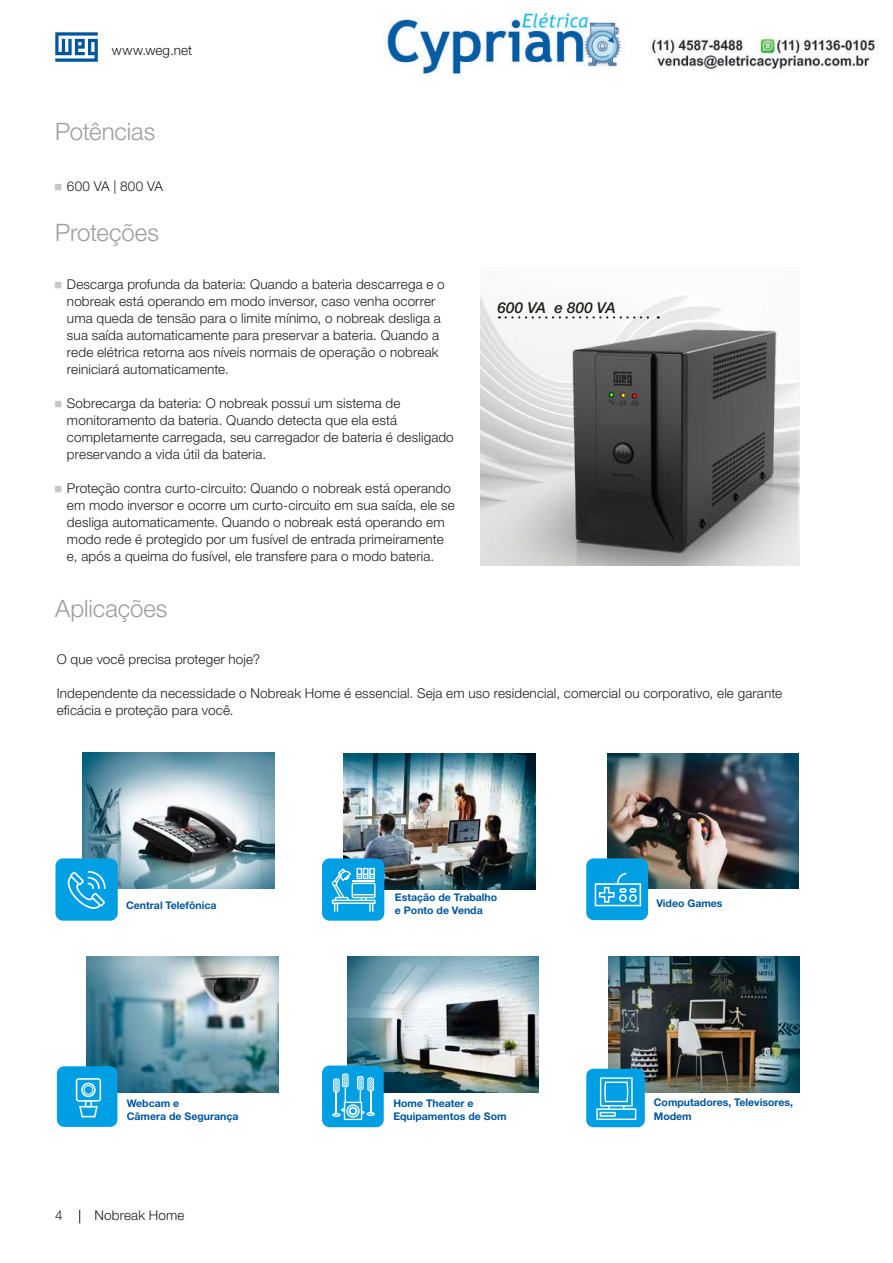
<style>
.page{position:relative;width:893px;height:1263px;background:#fff}
.page>*{position:absolute;margin:0;border:0;box-sizing:border-box;transform-origin:0 0}
.t1{font:300 24px "Helvetica Neue LT Pro";letter-spacing:-.005em;color:#9d9d9d}
.t2{font:italic 500 15px "Helvetica Neue LT Pro";letter-spacing:.025em;color:#1d1d1b}
.t3{font:300 13.5px/17px "Helvetica Neue LT Pro";letter-spacing:.01em;color:#1d1d1b}
.t4{font:700 10.5px/13.2px "Helvetica Neue LT Pro";color:#00569e}
</style>
<div class="page">
<svg style="left:55px;top:32px;width:43px;height:30px"></svg>
<svg style="left:79px;top:1210px;width:1px;height:13px"></svg>
<img style="left:480px;top:295px;width:319px;height:271px">
<img style="left:86px;top:957px;width:192px;height:136px">
<img style="left:607px;top:753px;width:192px;height:136px">
<div style="left:586px;top:858px;width:62px;height:62px;background:#009fe3;border-radius:7px"></div>
<svg style="left:595px;top:873px;width:46px;height:33px"></svg>
<div style="left:57px;top:1066px;width:60px;height:61px;background:#009fe3;border-radius:7px"></div>
<svg style="left:76px;top:1078px;width:25px;height:39px"></svg>
<img style="left:348px;top:957px;width:191px;height:136px">
<img style="left:608px;top:957px;width:191px;height:136px">
<div style="left:322px;top:1065px;width:62px;height:62px;background:#009fe3;border-radius:7px"></div>
<svg style="left:332px;top:1073px;width:43px;height:47px"></svg>
<div style="left:586px;top:1069px;width:59px;height:58px;background:#009fe3;border-radius:7px"></div>
<svg style="left:596px;top:1077px;width:40px;height:43px"></svg>
<img style="left:344px;top:753px;width:191px;height:136px">
<div style="left:322px;top:858px;width:62px;height:63px;background:#009fe3;border-radius:7px"></div>
<svg style="left:332px;top:868px;width:44px;height:44px"></svg>
<img style="left:83px;top:753px;width:191px;height:136px">
<div style="left:55px;top:858px;width:63px;height:63px;background:#009fe3;border-radius:7px"></div>
<svg style="left:67px;top:871px;width:39px;height:38px"></svg>
<img style="left:480px;top:307px;width:318px;height:259px">
<img style="left:387px;top:11px;width:491px;height:65px">
<p class="t3" style="left:112px;top:42px;width:82px">www.weg.net</p>
<h1 class="t1" style="left:55px;top:117px;width:101px">Potências</h1>
<p class="t3" style="left:67px;top:178px;width:98px">600 VA | 800 VA</p>
<h1 class="t1" style="left:55px;top:218px;width:105px">Proteções</h1>
<p class="t3" style="left:67px;top:276px;width:379px">Descarga profunda da bateria: Quando a bateria descarrega e o nobreak está operando em modo inversor, caso venha ocorrer uma queda de tensão para o limite mínimo, o nobreak desliga a sua saída automaticamente para preservar a bateria. Quando a rede elétrica retorna aos níveis normais de operação o nobreak reiniciará automaticamente.</p>
<p class="t3" style="left:67px;top:395px;width:388px">Sobrecarga da bateria: O nobreak possui um sistema de monitoramento da bateria. Quando detecta que ela está completamente carregada, seu carregador de bateria é desligado preservando a vida útil da bateria.</p>
<p class="t3" style="left:67px;top:480px;width:389px">Proteção contra curto-circuito: Quando o nobreak está operando em modo inversor e ocorre um curto-circuito em sua saída, ele se desliga automaticamente. Quando o nobreak está operando em modo rede é protegido por um fusível de entrada primeiramente e, após a queima do fusível, ele transfere para o modo bateria.</p>
<h1 class="t1" style="left:55px;top:594px;width:114px">Aplicações</h1>
<p class="t2" style="left:497px;top:298px;width:120px">600 VA e 800 VA</p>
<p class="t3" style="left:57px;top:651px;width:205px">O que você precisa proteger hoje?</p>
<p class="t3" style="left:57px;top:685px;width:727px">Independente da necessidade o Nobreak Home é essencial. Seja em uso residencial, comercial ou corporativo, ele garante eficácia e proteção para você.</p>
<p class="t4" style="left:126px;top:898px;width:92px">Central Telefônica</p>
<p class="t4" style="left:127px;top:1096px;width:113px">Webcam e<br>Câmera de Segurança</p>
<p class="t3" style="left:55px;top:1207px;width:9px">4</p>
<p class="t3" style="left:95px;top:1207px;width:92px">Nobreak Home</p>
<p class="t4" style="left:395px;top:891px;width:104px;line-height:12.6px">Estação de Trabalho e Ponto de Venda</p>
<p class="t4" style="left:393px;top:1096px;width:115px">Home Theater e<br>Equipamentos de Som</p>
<p class="t4" style="left:656px;top:896px;width:68px">Video Games</p>
<p class="t4" style="left:654px;top:1095px;width:141px">Computadores, Televisores,<br>Modem</p>
</div>
